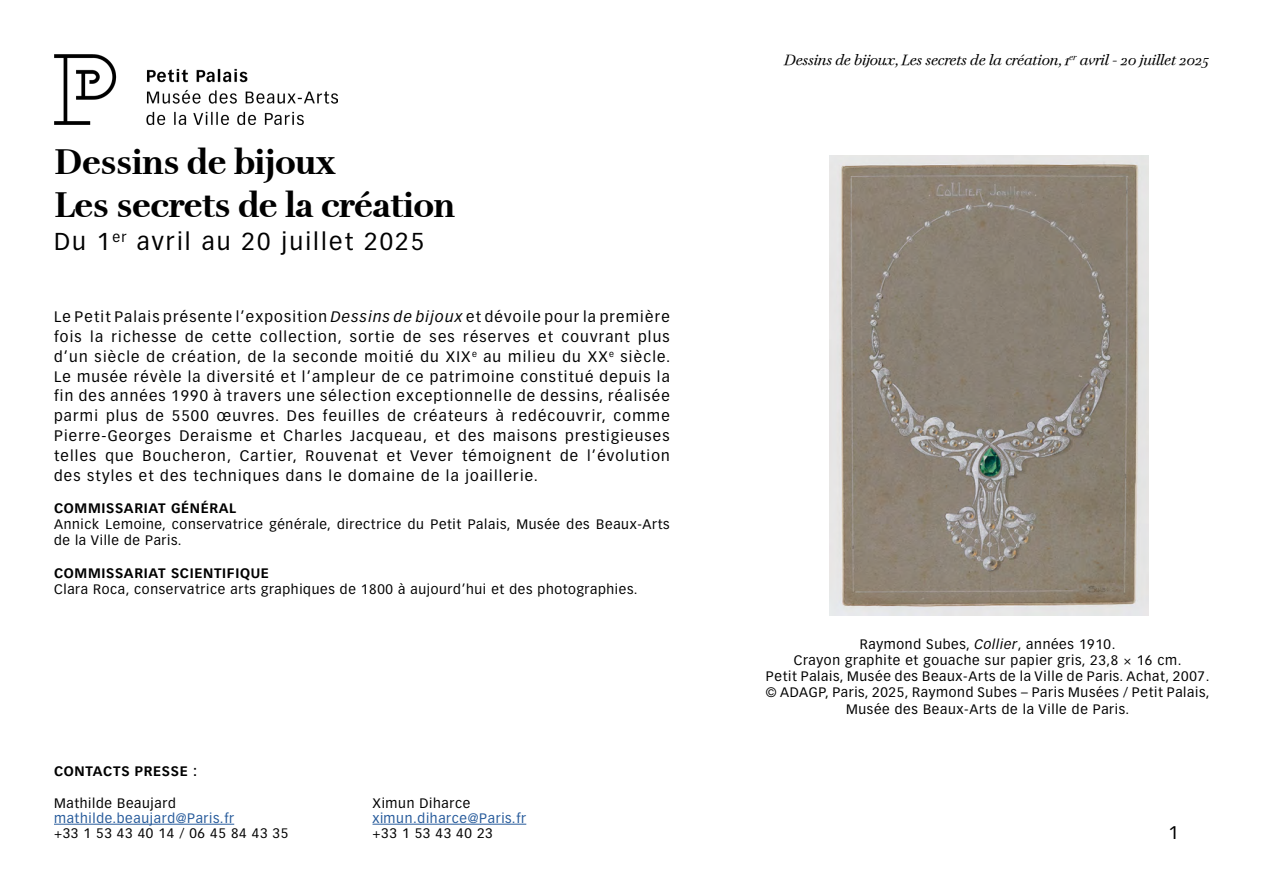
<style>
.page{position:relative;width:1263px;height:893px;background:#fff}
.page>*{position:absolute;margin:0;border:0;box-sizing:border-box;transform-origin:0 0}
.t1{font:700 36px/43.2px "Petit Palais";letter-spacing:-.025em;color:#000}
.t2{font:24px "Vectora LT Std";letter-spacing:.09em;color:#000}
.t3{font:18px "Vectora LT Std";color:#000}
.t4{font:15px/19.8px "Vectora LT Std";letter-spacing:.08em;color:#000;text-align:justify}
.t5{font:italic 15px "Petit Palais";letter-spacing:-.025em;color:#000}
.t6{font:13.5px/16.2px "Vectora LT Std";letter-spacing:.05em;color:#000}
.t7{font:700 13.5px "Vectora LT Std";letter-spacing:.05em;color:#000}
.t8{font:13.5px "Vectora LT Std";letter-spacing:.05em;color:#275b9b}
.s1{font-style:italic}
</style>
<div class="page">
<img style="left:54px;top:54px;width:284px;height:71px">
<hr style="left:54px;top:824px;width:180px;height:1px;background:#275b9b">
<hr style="left:372px;top:824px;width:154px;height:1px;background:#275b9b">
<img style="left:830px;top:155px;width:319px;height:461px">
<h1 class="t1" style="left:54px;top:140px;width:403px">Dessins de bijoux<br>Les secrets de la création</h1>
<h2 class="t2" style="left:54px;top:227px;width:372px">Du 1<sup>er</sup> avril au 20 juillet 2025</h2>
<p class="t4" style="left:54px;top:307px;width:618px">Le Petit Palais présente l’exposition <span class="s1">Dessins de bijoux</span> et dévoile pour la première fois la richesse de cette collection, sortie de ses réserves et couvrant plus d’un siècle de création, de la seconde moitié du XIX<sup>e</sup> au milieu du XX<sup>e</sup> siècle.<br>Le musée révèle la diversité et l’ampleur de ce patrimoine constitué depuis la fin des années 1990 à travers une sélection exceptionnelle de dessins, réalisée parmi plus de 5500 œuvres. Des feuilles de créateurs à redécouvrir, comme Pierre-Georges Deraisme et Charles Jacqueau, et des maisons prestigieuses telles que Boucheron, Cartier, Rouvenat et Vever témoignent de l’évolution des styles et des techniques dans le domaine de la joaillerie.</p>
<p class="t7" style="left:54px;top:500px;width:184px">COMMISSARIAT GÉNÉRAL</p>
<p class="t6" style="left:54px;top:516px;width:617px">Annick Lemoine, conservatrice générale, directrice du Petit Palais, Musée des Beaux-Arts de la Ville de Paris.</p>
<p class="t7" style="left:54px;top:565px;width:216px">COMMISSARIAT SCIENTIFIQUE</p>
<p class="t6" style="left:54px;top:581px;width:585px">Clara Roca, conservatrice arts graphiques de 1800 à aujourd’hui et des photographies.</p>
<p class="t7" style="left:54px;top:763px;width:145px">CONTACTS PRESSE :</p>
<p class="t6" style="left:54px;top:795px;width:123px">Mathilde Beaujard</p>
<p class="t8" style="left:54px;top:810px;width:182px">mathilde.beaujard@Paris.fr</p>
<p class="t6" style="left:54px;top:825px;width:236px">+33 1 53 43 40 14 / 06 45 84 43 35</p>
<p class="t6" style="left:372px;top:795px;width:99px">Ximun Diharce</p>
<p class="t8" style="left:372px;top:810px;width:155px">ximun.diharce@Paris.fr</p>
<p class="t6" style="left:372px;top:825px;width:122px">+33 1 53 43 40 23</p>
<p class="t5" style="left:785px;top:51px;width:426px">Dessins de bijoux, Les secrets de la création, 1<sup>er</sup> avril - 20 juillet 2025</p>
<p class="t6" style="left:766px;top:636px;width:445px;text-align:center">Raymond Subes, <span class="s1">Collier</span>, années 1910.<br>Crayon graphite et gouache sur papier gris, 23,8 × 16 cm.<br>Petit Palais, Musée des Beaux-Arts de la Ville de Paris. Achat, 2007. © ADAGP, Paris, 2025, Raymond Subes – Paris Musées / Petit Palais, Musée des Beaux-Arts de la Ville de Paris.</p>
<p class="t3" style="left:1168px;top:822px;width:12px">1</p>
</div>
